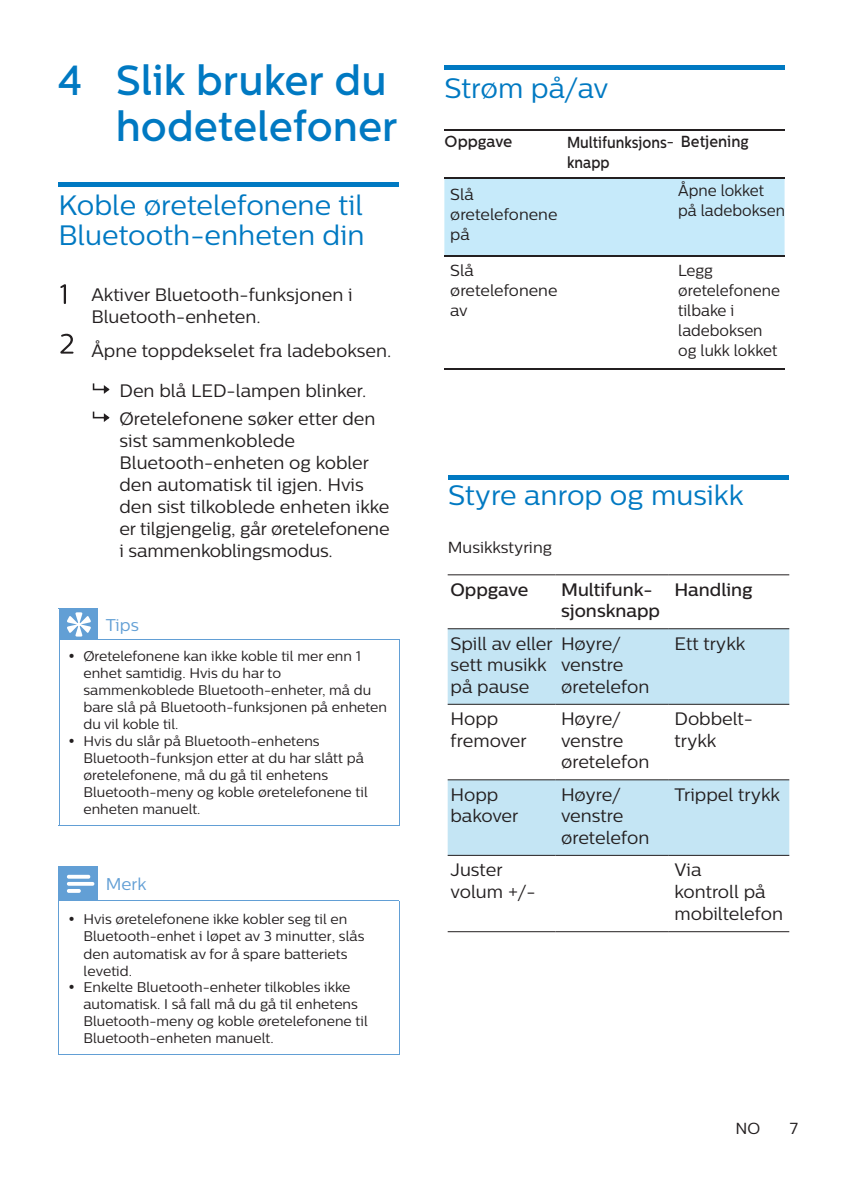
<style>
.page{position:relative;width:842px;height:1191px;background:#fff}
.page>*{position:absolute;margin:0;border:0;box-sizing:border-box;transform-origin:0 0}
.t1{font:500 42px/46px "Centrale Sans";color:#0079c2;text-align:right}
.t2{font:28px/30px "Centrale Sans";color:#0079c2}
.t3{font:18px/21.6px "Centrale Sans";color:#231f20}
.t4{font:500 18px/21.6px "Centrale Sans";color:#231f20}
.t5{font:17px "Centrale Sans";color:#629fd5}
.t6{font:16px/20px "Centrale Sans";color:#231f20;scale:.95 1}
.t7{font:16px/20px "Centrale Sans";color:#231f20}
.t8{font:500 16px/20px "Centrale Sans";color:#231f20;scale:.9 1}
.t9{font:500 16px "Centrale Sans";color:#231f20}
.t10{font:14px/17px "Centrale Sans";color:#231f20}
</style>
<div class="page">
<hr style="left:59px;top:182px;width:340px;height:4px;background:#0079c2">
<svg style="left:60px;top:284px;width:6px;height:20px"></svg>
<svg style="left:60px;top:334px;width:14px;height:19px"></svg>
<svg style="left:93px;top:383px;width:17px;height:11px"></svg>
<svg style="left:93px;top:411px;width:17px;height:11px"></svg>
<div style="left:59px;top:609px;width:39px;height:31px;background:#629fd5"></div>
<hr style="left:59px;top:640px;width:1px;height:185px;background:#629fd5">
<hr style="left:399px;top:640px;width:1px;height:185px;background:#629fd5">
<hr style="left:59px;top:825px;width:39px;height:1px;background:#629fd5">
<hr style="left:98px;top:825px;width:301px;height:1px;background:#629fd5">
<hr style="left:59px;top:608px;width:39px;height:1px;background:#629fd5">
<hr style="left:98px;top:609px;width:1px;height:30px;background:#629fd5">
<hr style="left:98px;top:639px;width:301px;height:1px;background:#629fd5">
<svg style="left:67px;top:612px;width:24px;height:24px"></svg>
<hr style="left:444px;top:66px;width:340px;height:4px;background:#0079c2">
<div style="left:59px;top:866px;width:39px;height:35px;background:#629fd5"></div>
<hr style="left:59px;top:901px;width:1px;height:153px;background:#629fd5">
<hr style="left:399px;top:901px;width:1px;height:153px;background:#629fd5">
<hr style="left:59px;top:1054px;width:39px;height:1px;background:#629fd5">
<hr style="left:98px;top:1054px;width:301px;height:1px;background:#629fd5">
<hr style="left:97px;top:900px;width:302px;height:1px;background:#629fd5">
<svg style="left:67px;top:874px;width:27px;height:19px"></svg>
<div style="left:444px;top:178px;width:340px;height:77px;background:#c6eafa"></div>
<hr style="left:444px;top:130px;width:128px;height:1px;background:#231f20">
<hr style="left:572px;top:130px;width:108px;height:1px;background:#231f20">
<hr style="left:680px;top:130px;width:104px;height:1px;background:#231f20">
<hr style="left:444px;top:177px;width:128px;height:1px;background:#231f20">
<hr style="left:572px;top:177px;width:108px;height:1px;background:#231f20">
<hr style="left:680px;top:177px;width:104px;height:1px;background:#231f20">
<hr style="left:444px;top:255px;width:128px;height:1px;background:#231f20">
<hr style="left:572px;top:255px;width:108px;height:1px;background:#231f20">
<hr style="left:680px;top:255px;width:104px;height:1px;background:#231f20">
<hr style="left:444px;top:369px;width:340px;height:1px;background:#231f20">
<hr style="left:448px;top:476px;width:340px;height:4px;background:#0079c2">
<svg style="left:448px;top:629px;width:341px;height:226px;fill:#c4e5f4"></svg>
<hr style="left:448px;top:574px;width:107px;height:1px;background:#231f20">
<hr style="left:555px;top:574px;width:114px;height:1px;background:#231f20">
<hr style="left:669px;top:574px;width:120px;height:1px;background:#231f20">
<hr style="left:448px;top:628px;width:107px;height:1px;background:#231f20">
<hr style="left:555px;top:628px;width:114px;height:1px;background:#231f20">
<hr style="left:669px;top:628px;width:120px;height:1px;background:#231f20">
<hr style="left:448px;top:704px;width:107px;height:1px;background:#231f20">
<hr style="left:555px;top:704px;width:114px;height:1px;background:#231f20">
<hr style="left:669px;top:704px;width:120px;height:1px;background:#231f20">
<hr style="left:448px;top:779px;width:107px;height:1px;background:#231f20">
<hr style="left:555px;top:779px;width:114px;height:1px;background:#231f20">
<hr style="left:669px;top:779px;width:120px;height:1px;background:#231f20">
<hr style="left:448px;top:855px;width:107px;height:1px;background:#231f20">
<hr style="left:555px;top:855px;width:114px;height:1px;background:#231f20">
<hr style="left:669px;top:855px;width:120px;height:1px;background:#231f20">
<hr style="left:448px;top:931px;width:107px;height:1px;background:#231f20">
<hr style="left:555px;top:931px;width:114px;height:1px;background:#231f20">
<hr style="left:669px;top:931px;width:120px;height:1px;background:#231f20">
<h1 class="t1" style="left:58px;top:57px;width:342px">4 Slik bruker du hodetelefoner</h1>
<h2 class="t2" style="left:59px;top:189px;width:308px">Koble øretelefonene til<br>Bluetooth-enheten din</h2>
<p class="t3" style="left:91px;top:283px;width:263px">Aktiver Bluetooth-funksjonen i<br>Bluetooth-enheten.</p>
<p class="t3" style="left:91px;top:340px;width:301px">Åpne toppdekselet fra ladeboksen.</p>
<p class="t3" style="left:119px;top:376px;width:258px;line-height:28px">Den blå LED-lampen blinker.<br>Øretelefonene søker etter den</p>
<p class="t3" style="left:119px;top:429px;width:272px">sist sammenkoblede<br>Bluetooth-enheten og kobler den automatisk til igjen. Hvis den sist tilkoblede enheten ikke er tilgjengelig, går øretelefonene i sammenkoblingsmodus.</p>
<p class="t5" style="left:106px;top:615px;width:35px">Tips</p>
<p class="t10" style="left:83px;top:647px;width:305px;text-indent:-15px">• Øretelefonene kan ikke koble til mer enn 1 enhet samtidig. Hvis du har to sammenkoblede Bluetooth-enheter, må du bare slå på Bluetooth-funksjonen på enheten du vil koble til.</p>
<p class="t10" style="left:83px;top:732px;width:286px;text-indent:-15px">• Hvis du slår på Bluetooth-enhetens Bluetooth-funksjon etter at du har slått på øretelefonene, må du gå til enhetens Bluetooth-meny og koble øretelefonene til enheten manuelt.</p>
<p class="t5" style="left:106px;top:874px;width:42px">Merk</p>
<p class="t10" style="left:84px;top:910px;width:282px;text-indent:-15px">• Hvis øretelefonene ikke kobler seg til en Bluetooth-enhet i løpet av 3 minutter, slås den automatisk av for å spare batteriets levetid.</p>
<p class="t10" style="left:83px;top:978px;width:286px;text-indent:-15px">• Enkelte Bluetooth-enheter tilkobles ikke automatisk. I så fall må du gå til enhetens Bluetooth-meny og koble øretelefonene til Bluetooth-enheten manuelt.</p>
<h2 class="t2" style="left:444px;top:73px;width:165px">Strøm på/av</h2>
<p class="t8" style="left:567px;top:132px;width:203px">Multifunksjons- Betjening knapp</p>
<p class="t9" style="left:445px;top:133px;width:69px">Oppgave</p>
<p class="t7" style="left:450px;top:184px;width:109px">Slå øretelefonene på</p>
<p class="t6" style="left:678px;top:180px;width:114px">Åpne lokket på ladeboksen</p>
<p class="t6" style="left:678px;top:260px;width:109px">Legg øretelefonene tilbake i ladeboksen og lukk lokket</p>
<p class="t7" style="left:450px;top:260px;width:109px">Slå øretelefonene av</p>
<h2 class="t2" style="left:448px;top:480px;width:297px">Styre anrop og musikk</h2>
<p class="t7" style="left:448px;top:537px;width:106px">Musikkstyring</p>
<p class="t4" style="left:450px;top:578px;width:79px">Oppgave</p>
<p class="t4" style="left:561px;top:578px;width:101px">Multifunk&shy;sjonsknapp</p>
<p class="t4" style="left:674px;top:578px;width:80px">Handling</p>
<p class="t3" style="left:450px;top:632px;width:104px">Spill av eller sett musikk på pause</p>
<p class="t3" style="left:561px;top:632px;width:90px">Høyre/ venstre øretelefon</p>
<p class="t3" style="left:674px;top:632px;width:72px">Ett trykk</p>
<p class="t3" style="left:450px;top:708px;width:78px">Hopp fremover</p>
<p class="t3" style="left:561px;top:708px;width:90px">Høyre/ venstre øretelefon</p>
<p class="t3" style="left:674px;top:708px;width:80px">Dobbelt&shy;trykk</p>
<p class="t3" style="left:450px;top:783px;width:70px">Hopp bakover</p>
<p class="t3" style="left:561px;top:783px;width:90px">Høyre/ venstre øretelefon</p>
<p class="t3" style="left:674px;top:783px;width:107px">Trippel trykk</p>
<p class="t3" style="left:450px;top:858px;width:87px">Juster volum +/-</p>
<p class="t3" style="left:674px;top:858px;width:110px">Via<br>kontroll på mobiltelefon</p>
<p class="t7" style="left:735px;top:1118px;width:26px">NO</p>
<p class="t7" style="left:790px;top:1118px;width:10px">7</p>
</div>
